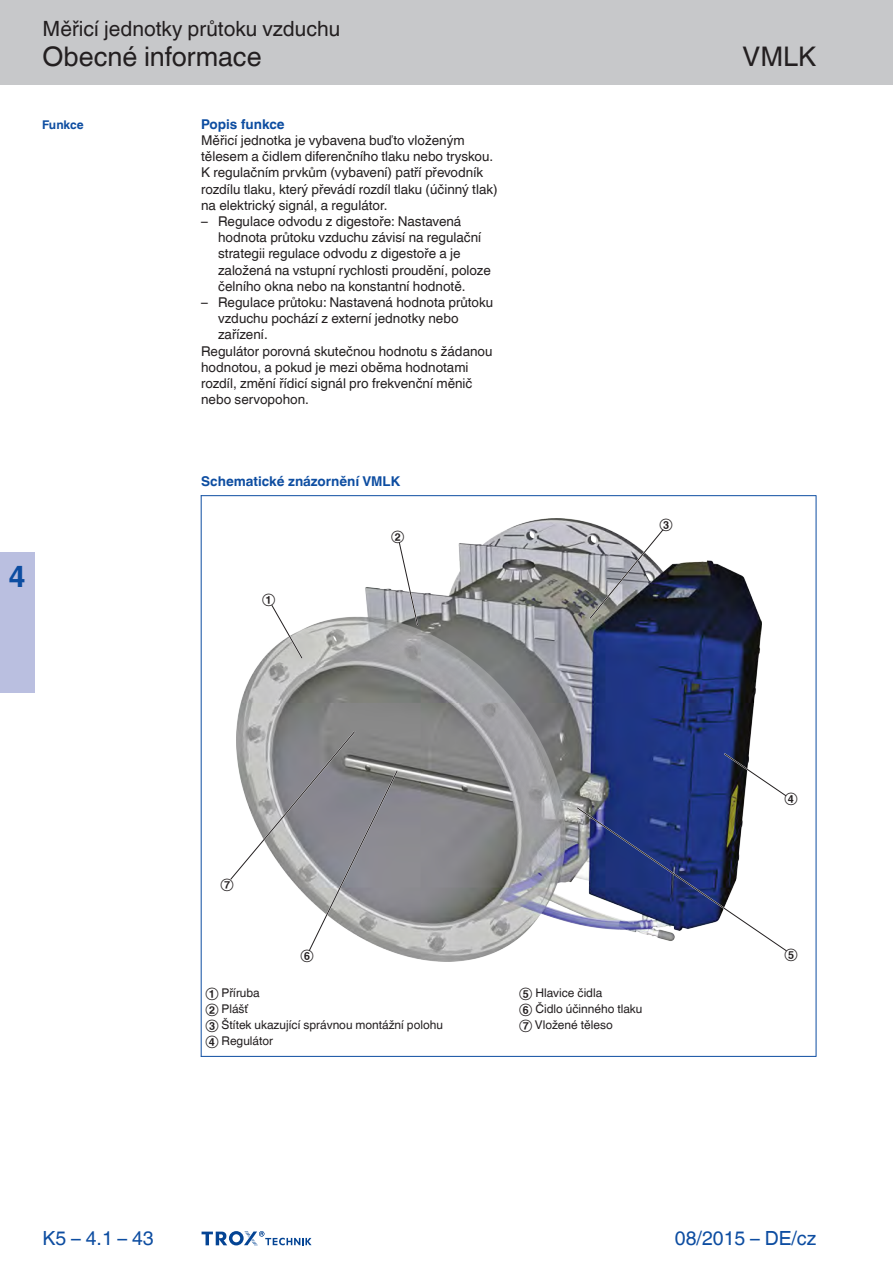
<style>
.page{position:relative;width:893px;height:1263px;background:#fff}
.page>*{position:absolute;margin:0;border:0;box-sizing:border-box;transform-origin:0 0}
.t1{font:700 30px "TROX Helvetica";color:#0d4da1}
.t2{font:27px "TROX Helvetica";color:#231f20}
.t3{font:21px "TROX Helvetica";color:#231f20}
.t4{font:19.5px "TROX Helvetica";color:#0d4da1}
.t5{font:13.5px/16.2px "TROX Helvetica";color:#231f20}
.t6{font:700 13.5px "TROX Helvetica";color:#0d4da1}
.t7{font:12px/15.8px "TROX Helvetica";color:#231f20}
.t8{font:700 12px "TROX Helvetica";color:#0d4da1}
</style>
<div class="page">
<div style="left:0;top:0;width:893px;height:85px;background:#c7c8ca"></div>
<div style="left:0;top:553px;width:34px;height:140px;background:#babfe0"></div>
<svg style="left:202px;top:1231px;width:110px;height:15px"></svg>
<svg style="left:202px;top:496px;width:614px;height:488px"></svg>
<hr style="left:201px;top:495px;width:1px;height:562px;background:#0d4da1">
<hr style="left:816px;top:495px;width:1px;height:562px;background:#0d4da1">
<hr style="left:201px;top:495px;width:615px;height:1px;background:#0d4da1">
<hr style="left:201px;top:1056px;width:615px;height:1px;background:#0d4da1">
<h3 class="t3" style="left:43px;top:17px;width:299px">Měřicí jednotky průtoku vzduchu</h3>
<h2 class="t2" style="left:43px;top:41px;width:221px">Obecné informace</h2>
<p class="t8" style="left:42px;top:117px;width:43px">Funkce</p>
<p class="t6" style="left:201px;top:116px;width:85px">Popis funkce</p>
<p class="t5" style="left:201px;top:132px;width:298px">Měřicí jednotka je vybavena buďto vloženým tělesem a čidlem diferenčního tlaku nebo tryskou.<br>K regulačním prvkům (vybavení) patří převodník rozdílu tlaku, který převádí rozdíl tlaku (účinný tlak) na elektrický signál, a regulátor.</p>
<p class="t5" style="left:218px;top:213px;width:274px;text-indent:-17px">– Regulace odvodu z digestoře: Nastavená hodnota průtoku vzduchu závisí na regulační strategii regulace odvodu z digestoře a je založená na vstupní rychlosti proudění, poloze čelního okna nebo na konstantní hodnotě.</p>
<p class="t5" style="left:201px;top:294px;width:294px">– Regulace průtoku: Nastavená hodnota průtoku</p>
<p class="t5" style="left:218px;top:310px;width:242px">vzduchu pochází z externí jednotky nebo</p>
<p class="t5" style="left:218px;top:327px;width:51px">zařízení.</p>
<p class="t5" style="left:201px;top:343px;width:293px">Regulátor porovná skutečnou hodnotu s žádanou</p>
<p class="t5" style="left:201px;top:359px;width:269px">hodnotou, a pokud je mezi oběma hodnotami</p>
<p class="t5" style="left:201px;top:375px;width:273px">rozdíl, změní řídicí signál pro frekvenční měnič</p>
<p class="t5" style="left:201px;top:391px;width:109px">nebo servopohon.</p>
<h1 class="t1" style="left:8px;top:559px;width:19px">4</h1>
<p class="t6" style="left:201px;top:473px;width:201px">Schematické znázornění VMLK</p>
<p class="t7" style="left:262px;top:591px;width:15px">①</p>
<p class="t7" style="left:391px;top:528px;width:15px">②</p>
<h2 class="t2" style="left:743px;top:41px;width:75px">VMLK</h2>
<p class="t7" style="left:660px;top:516px;width:15px">③</p>
<p class="t7" style="left:221px;top:875px;width:15px">⑦</p>
<p class="t7" style="left:784px;top:790px;width:15px">④</p>
<p class="t7" style="left:300px;top:947px;width:15px">⑥</p>
<p class="t7" style="left:784px;top:945px;width:15px">⑤</p>
<p class="t7" style="left:205px;top:985px;width:239px">① Příruba<br>② Plášť<br>③ Štítek ukazující správnou montážní polohu<br>④ Regulátor</p>
<p class="t7" style="left:519px;top:985px;width:125px">⑤ Hlavice čidla<br>⑥ Čidlo účinného tlaku<br>⑦ Vložené těleso</p>
<h3 class="t4" style="left:43px;top:1227px;width:113px">K5 – 4.1 – 43</h3>
<h3 class="t4" style="left:675px;top:1227px;width:143px">08/2015 – DE/cz</h3>
</div>
